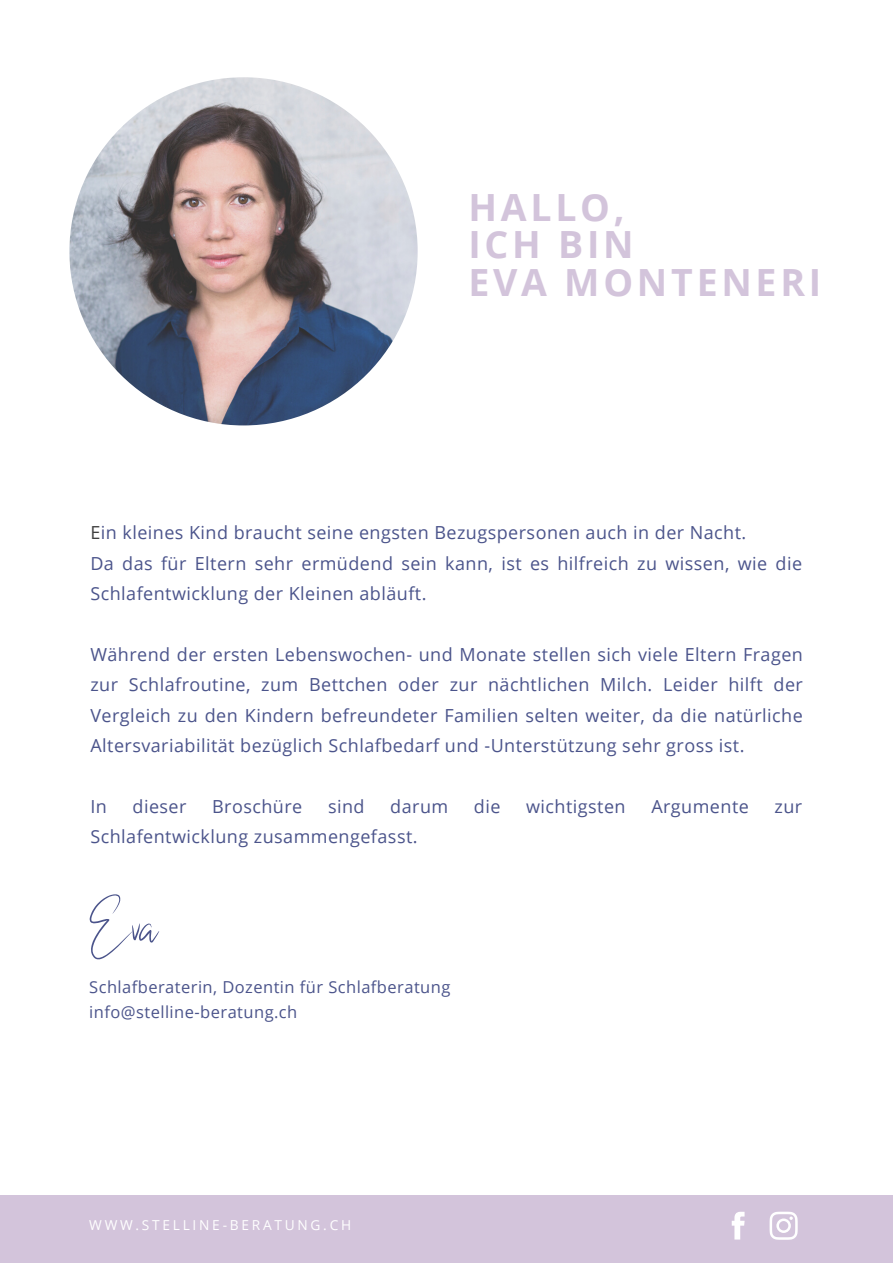
<style>
.page{position:relative;width:893px;height:1264px;background:#fff}
.page>*{position:absolute;margin:0;border:0;box-sizing:border-box;transform-origin:0 0}
.t1{font:83.85px "Black Singature";color:#4b548b}
.t2{font:700 37.5px/37px "Open Sans";letter-spacing:.1em;color:#d3c4db}
.t3{font:18px/30.3px "Open Sans";letter-spacing:.025em;color:#4b548b}
.t4{font:16.5px/24.8px "Open Sans";letter-spacing:.03em;color:#4b548b}
.t5{font:13.65px "Open Sans";letter-spacing:.2em;color:#fff}
.s1{color:#404040}
</style>
<div class="page">
<div style="left:0;top:1195px;width:892px;height:67px;background:#d3c4db"></div>
<svg style="left:731px;top:1211px;width:13px;height:28px"></svg>
<svg style="left:769px;top:1211px;width:28px;height:28px"></svg>
<img style="left:69px;top:77px;width:348px;height:348px;border-radius:50%">
<h2 class="t2" style="left:468px;top:188px;width:354px">HALLO,<br>ICH BIN<br>EVA MONTENERI</h2>
<p class="t3" style="left:90px;top:517px;width:713px"><span class="s1">E</span>in kleines Kind braucht seine engsten Bezugspersonen auch in der Nacht.<br>Da das für Eltern sehr ermüdend sein kann, ist es hilfreich zu wissen, wie die<br>Schlafentwicklung der Kleinen abläuft.</p>
<p class="t3" style="left:90px;top:638px;width:714px;text-align:justify">Während der ersten Lebenswochen- und Monate stellen sich viele Eltern Fragen zur Schlafroutine, zum Bettchen oder zur nächtlichen Milch. Leider hilft der Vergleich zu den Kindern befreundeter Familien selten weiter, da die natürliche Altersvariabilität bezüglich Schlafbedarf und -Unterstützung sehr gross ist.</p>
<p class="t3" style="left:90px;top:790px;width:18px">In</p>
<p class="t3" style="left:132px;top:790px;width:55px">dieser</p>
<p class="t3" style="left:212px;top:790px;width:92px">Broschüre</p>
<p class="t3" style="left:328px;top:790px;width:38px">sind</p>
<p class="t3" style="left:390px;top:790px;width:59px">darum</p>
<p class="t3" style="left:474px;top:790px;width:28px">die</p>
<p class="t3" style="left:526px;top:790px;width:101px">wichtigsten</p>
<p class="t3" style="left:651px;top:790px;width:99px">Argumente</p>
<p class="t3" style="left:774px;top:790px;width:29px">zur</p>
<p class="t3" style="left:90px;top:821px;width:329px">Schlafentwicklung zusammengefasst.</p>
<h1 class="t1" style="left:89px;top:893px;width:71px">Eva</h1>
<p class="t4" style="left:89px;top:974px;width:362px">Schlafberaterin, Dozentin für Schlafberatung info@stelline-beratung.ch</p>
<p class="t5" style="left:89px;top:1215px;width:263px">WWW.STELLINE-BERATUNG.CH</p>
</div>
